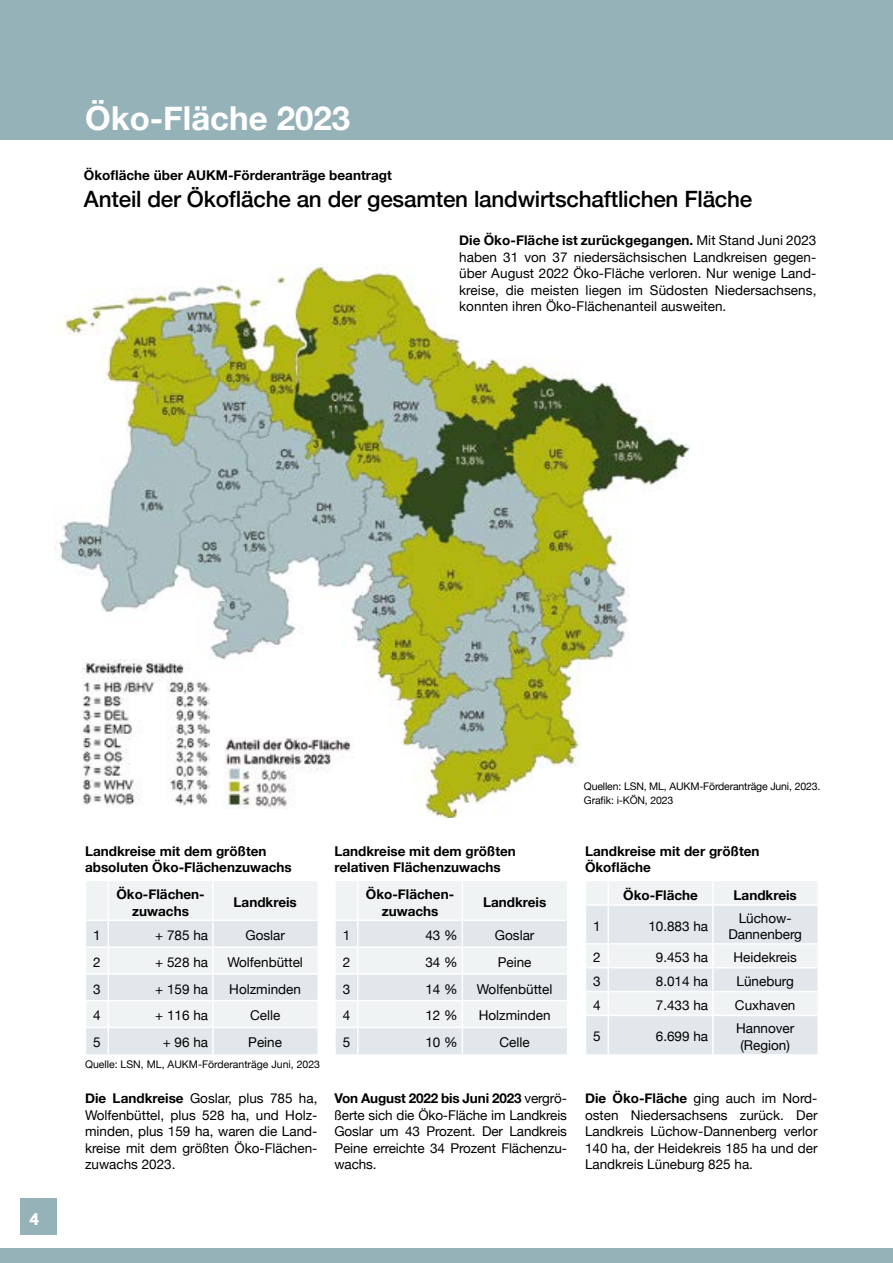
<style>
.page{position:relative;width:893px;height:1263px;background:#fff}
.page>*{position:absolute;margin:0;border:0;box-sizing:border-box;transform-origin:0 0}
.t1{font:700 33px "Helvetica Neue";color:#fff}
.t2{font:500 22.5px "Helvetica Neue";letter-spacing:-.01em;color:#000}
.t3{font:700 16.5px "Helvetica Neue";color:#fff}
.t4{font:13.5px/16.5px "Helvetica Neue";color:#000;text-align:justify}
.t5{font:700 13.5px/16.5px "Helvetica Neue";color:#000}
.t6{font:10.5px/13.5px "Helvetica Neue";letter-spacing:-.015em;color:#000}
.s1{font-weight:700}
</style>
<div class="page">
<div style="left:20px;top:1199px;width:36px;height:36px;background:#95b2b8"></div>
<div style="left:0;top:0;width:893px;height:139px;background:#95b2b8"></div>
<div style="left:0;top:1248px;width:893px;height:15px;background:#95b2b8"></div>
<svg style="left:86px;top:881px;width:231px;height:173px"></svg>
<hr style="left:212px;top:1028px;width:2px;height:26px;background:#fff">
<svg style="left:336px;top:881px;width:231px;height:173px"></svg>
<svg style="left:586px;top:881px;width:231px;height:173px"></svg>
<hr style="left:607px;top:881px;width:2px;height:23px;background:#fff">
<hr style="left:712px;top:881px;width:2px;height:23px;background:#fff">
<hr style="left:607px;top:906px;width:2px;height:37px;background:#fff">
<hr style="left:712px;top:906px;width:2px;height:37px;background:#fff">
<hr style="left:607px;top:944px;width:2px;height:23px;background:#fff">
<hr style="left:712px;top:944px;width:2px;height:23px;background:#fff">
<hr style="left:607px;top:968px;width:2px;height:23px;background:#fff">
<hr style="left:712px;top:968px;width:2px;height:23px;background:#fff">
<hr style="left:607px;top:992px;width:2px;height:23px;background:#fff">
<hr style="left:712px;top:992px;width:2px;height:23px;background:#fff">
<hr style="left:607px;top:1016px;width:2px;height:38px;background:#fff">
<hr style="left:712px;top:1016px;width:2px;height:38px;background:#fff">
<img style="left:54px;top:264px;width:636px;height:554px">
<img style="left:83px;top:659px;width:127px;height:147px">
<img style="left:223px;top:737px;width:130px;height:71px">
<h1 class="t1" style="left:85px;top:92px;width:267px">Öko-Fläche 2023</h1>
<p class="t5" style="left:84px;top:167px;width:309px">Ökofläche über AUKM-Förderanträge beantragt</p>
<h2 class="t2" style="left:84px;top:180px;width:670px">Anteil der Ökofläche an der gesamten landwirtschaftlichen Fläche</h2>
<p class="t4" style="left:459px;top:233px;width:359px"><span class="s1">Die Öko-Fläche ist zurückgegangen.</span> Mit Stand Juni 2023 haben 31 von 37 niedersächsischen Landkreisen gegen&shy;über August 2022 Öko-Fläche verloren. Nur wenige Land&shy;kreise, die meisten liegen im Südosten Niedersachsens, konnten ihren Öko-Flächenanteil ausweiten.</p>
<p class="t3" style="left:30px;top:1206px;width:11px">4</p>
<p class="t5" style="left:85px;top:843px;width:208px">Landkreise mit dem größten absoluten Öko-Flächenzuwachs</p>
<p class="t5" style="left:335px;top:843px;width:183px">Landkreise mit dem größten relativen Flächenzuwachs</p>
<p class="t5" style="left:116px;top:886px;width:90px;text-align:center">Öko-Flächen&shy;zuwachs</p>
<p class="t5" style="left:234px;top:894px;width:65px">Landkreis</p>
<p class="t4" style="left:93px;top:928px;width:9px">1</p>
<p class="t4" style="left:155px;top:928px;width:54px">+ 785 ha</p>
<p class="t4" style="left:245px;top:928px;width:41px">Goslar</p>
<p class="t4" style="left:93px;top:955px;width:9px">2</p>
<p class="t4" style="left:155px;top:955px;width:54px">+ 528 ha</p>
<p class="t4" style="left:227px;top:955px;width:77px">Wolfenbüttel</p>
<p class="t4" style="left:93px;top:981px;width:9px">3</p>
<p class="t4" style="left:155px;top:981px;width:54px">+ 159 ha</p>
<p class="t4" style="left:229px;top:981px;width:73px">Holzminden</p>
<p class="t4" style="left:93px;top:1008px;width:9px">4</p>
<p class="t4" style="left:155px;top:1008px;width:54px">+ 116 ha</p>
<p class="t4" style="left:250px;top:1008px;width:32px">Celle</p>
<p class="t4" style="left:93px;top:1035px;width:9px">5</p>
<p class="t4" style="left:163px;top:1035px;width:47px">+ 96 ha</p>
<p class="t4" style="left:248px;top:1035px;width:35px">Peine</p>
<p class="t6" style="left:85px;top:1058px;width:236px">Quelle: LSN, ML, AUKM-Förderanträge Juni, 2023</p>
<p class="t5" style="left:366px;top:886px;width:90px;text-align:center">Öko-Flächen&shy;zuwachs</p>
<p class="t5" style="left:483px;top:894px;width:65px">Landkreis</p>
<p class="t4" style="left:343px;top:928px;width:9px">1</p>
<p class="t4" style="left:425px;top:928px;width:34px">43 %</p>
<p class="t4" style="left:495px;top:928px;width:41px">Goslar</p>
<p class="t4" style="left:343px;top:955px;width:9px">2</p>
<p class="t4" style="left:425px;top:955px;width:34px">34 %</p>
<p class="t4" style="left:498px;top:955px;width:35px">Peine</p>
<p class="t4" style="left:343px;top:981px;width:9px">3</p>
<p class="t4" style="left:425px;top:981px;width:34px">14 %</p>
<p class="t4" style="left:477px;top:981px;width:77px">Wolfenbüttel</p>
<p class="t4" style="left:343px;top:1008px;width:9px">4</p>
<p class="t4" style="left:425px;top:1008px;width:34px">12 %</p>
<p class="t4" style="left:479px;top:1008px;width:73px">Holzminden</p>
<p class="t4" style="left:343px;top:1035px;width:9px">5</p>
<p class="t4" style="left:425px;top:1035px;width:34px">10 %</p>
<p class="t4" style="left:500px;top:1035px;width:32px">Celle</p>
<p class="t6" style="left:584px;top:780px;width:238px">Quellen: LSN, ML, AUKM-Förderanträge Juni, 2023.<br>Grafik: i-KÖN, 2023</p>
<p class="t5" style="left:585px;top:843px;width:176px">Landkreise mit der größten<br>Ökofläche</p>
<p class="t5" style="left:623px;top:887px;width:76px">Öko-Fläche</p>
<p class="t5" style="left:734px;top:887px;width:65px">Landkreis</p>
<p class="t4" style="left:593px;top:918px;width:9px">1</p>
<p class="t4" style="left:648px;top:918px;width:61px">10.883 ha</p>
<p class="t4" style="left:728px;top:910px;width:75px;text-align:center">Lüchow-<br>Dannenberg</p>
<p class="t4" style="left:593px;top:950px;width:9px">2</p>
<p class="t4" style="left:656px;top:950px;width:54px">9.453 ha</p>
<p class="t4" style="left:733px;top:950px;width:65px">Heidekreis</p>
<p class="t4" style="left:593px;top:974px;width:9px">3</p>
<p class="t4" style="left:656px;top:974px;width:54px">8.014 ha</p>
<p class="t4" style="left:737px;top:974px;width:59px">Lüneburg</p>
<p class="t4" style="left:593px;top:998px;width:9px">4</p>
<p class="t4" style="left:656px;top:998px;width:54px">7.433 ha</p>
<p class="t4" style="left:735px;top:998px;width:62px">Cuxhaven</p>
<p class="t4" style="left:593px;top:1029px;width:9px">5</p>
<p class="t4" style="left:656px;top:1029px;width:54px">6.699 ha</p>
<p class="t4" style="left:736px;top:1021px;width:60px;text-align:center">Hannover (Region)</p>
<p class="t4" style="left:85px;top:1091px;width:234px"><span class="s1">Die Landkreise</span> Goslar, plus 785 ha, Wolfenbüttel, plus 528 ha, und Holz&shy;minden, plus 159 ha, waren die Land&shy;kreise mit dem größten Öko-Flächen&shy;zuwachs 2023.</p>
<p class="t4" style="left:334px;top:1091px;width:234px"><span class="s1">Von August 2022 bis Juni 2023</span> vergrö&shy;ßerte sich die Öko-Fläche im Landkreis Goslar um 43 Prozent. Der Landkreis Peine erreichte 34 Prozent Flächenzu&shy;wachs.</p>
<p class="t4" style="left:585px;top:1091px;width:234px"><span class="s1">Die Öko-Fläche</span> ging auch im Nord&shy;osten Niedersachsens zurück. Der Landkreis Lüchow-Dannenberg verlor 140 ha, der Heidekreis 185 ha und der Landkreis Lüneburg 825 ha.</p>
</div>
